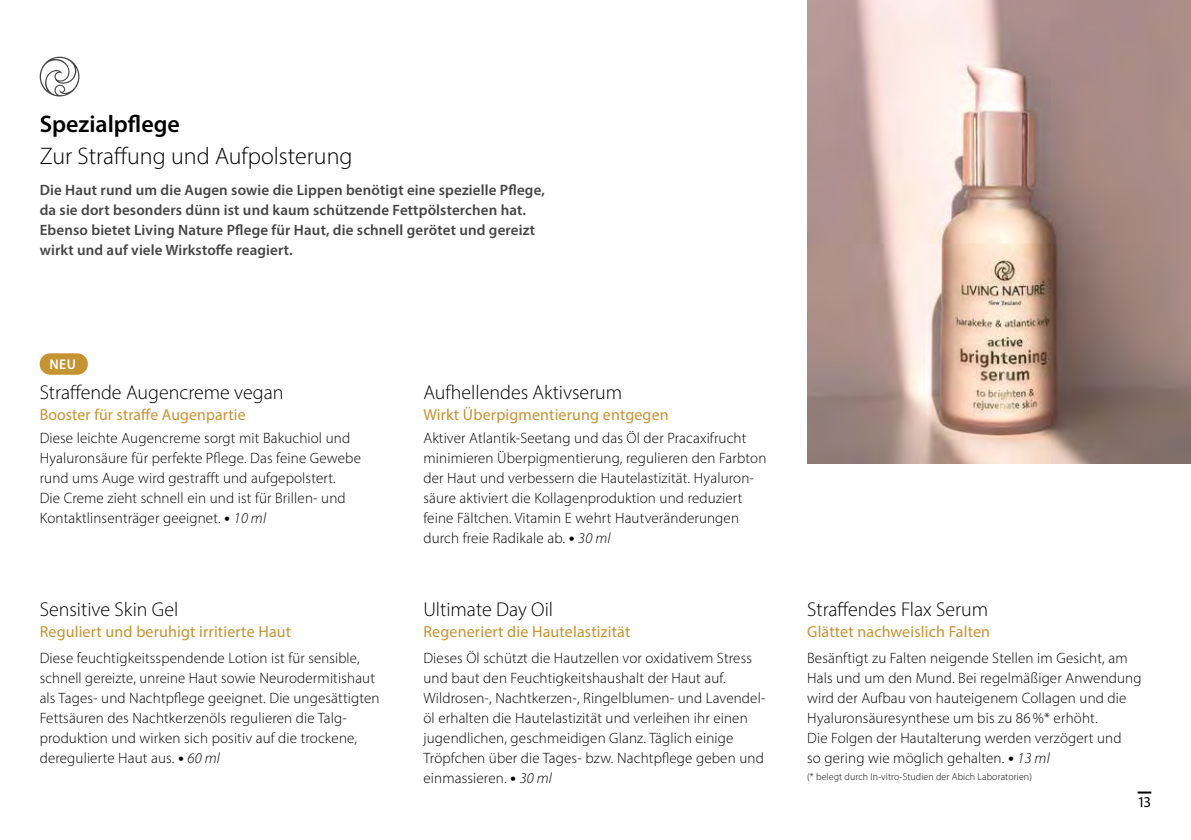
<style>
.page{position:relative;width:1191px;height:840px;background:#fff}
.page>*{position:absolute;margin:0;border:0;box-sizing:border-box;transform-origin:0 0}
.t1{font:300 24px "Myriad Pro";color:#000}
.t2{font:600 24px "Myriad Pro";color:#000}
.t3{font:300 20px "Myriad Pro";color:#000}
.t4{font:16px "Myriad Pro";letter-spacing:.01em;color:#c59332}
.t5{font:300 15px/20px "Myriad Pro";letter-spacing:.01em;color:#000}
.t6{font:600 15px/20px "Myriad Pro";letter-spacing:.01em;color:#464545}
.t7{font:15px "Myriad Pro";color:#000}
.t8{font:600 14px "Myriad Pro";color:#fff}
.t9{font:300 10px "Myriad Pro";letter-spacing:.01em;color:#000}
.s1{font-size:24px}
.s2{font-style:italic}
</style>
<div class="page">
<img style="left:807px;top:0;width:384px;height:463px">
<svg style="left:1137px;top:791px;width:14px;height:2px"></svg>
<svg style="left:40px;top:57px;width:39px;height:39px"></svg>
<div style="left:40px;top:353px;width:48px;height:21px;background:#c59332;border-radius:11px"></div>
<h1 class="t2" style="left:40px;top:108px;width:142px">Spezialpflege</h1>
<h1 class="t1" style="left:40px;top:141px;width:314px">Zur Straffung und Aufpolsterung</h1>
<p class="t6" style="left:40px;top:179px;width:507px">Die Haut rund um die Augen sowie die Lippen benötigt eine spezielle Pflege, da sie dort besonders dünn ist und kaum schützende Fettpölsterchen hat.<br>Ebenso bietet Living Nature Pflege für Haut, die schnell gerötet und gereizt wirkt und auf viele Wirkstoffe reagiert.</p>
<p class="t8" style="left:49px;top:355px;width:28px">NEU</p>
<h2 class="t3" style="left:40px;top:380px;width:245px">Straffende Augencreme vegan</h2>
<p class="t4" style="left:40px;top:404px;width:207px">Booster für straffe Augenpartie</p>
<p class="t5" style="left:40px;top:427px;width:323px">Diese leichte Augencreme sorgt mit Bakuchiol und Hyaluronsäure für perfekte Pflege. Das feine Gewebe rund ums Auge wird gestrafft und aufgepolstert.<br>Die Creme zieht schnell ein und ist für Brillen- und Kontaktlinsenträger geeignet. <span class="s1">•</span> <span class="s2">10 ml</span></p>
<h2 class="t3" style="left:40px;top:597px;width:140px">Sensitive Skin Gel</h2>
<p class="t4" style="left:40px;top:621px;width:253px">Reguliert und beruhigt irritierte Haut</p>
<p class="t5" style="left:40px;top:647px;width:341px">Diese feuchtigkeitsspendende Lotion ist für sensible, schnell gereizte, unreine Haut sowie Neurodermitishaut als Tages- und Nachtpflege geeignet. Die ungesättigten Fettsäuren des Nachtkerzenöls regulieren die Talg&shy;produktion und wirken sich positiv auf die trockene, deregulierte Haut aus. <span class="s1">•</span> <span class="s2">60 ml</span></p>
<h2 class="t3" style="left:423px;top:380px;width:200px">Aufhellendes Aktivserum</h2>
<p class="t4" style="left:423px;top:404px;width:247px">Wirkt Überpigmentierung entgegen</p>
<p class="t5" style="left:423px;top:427px;width:344px">Aktiver Atlantik-Seetang und das Öl der Pracaxifrucht minimieren Überpigmentierung, regulieren den Farbton der Haut und verbessern die Hautelastizität. Hyaluron&shy;säure aktiviert die Kollagenproduktion und reduziert feine Fältchen. Vitamin E wehrt Hautveränderungen durch freie Radikale ab. <span class="s1">•</span> <span class="s2">30 ml</span></p>
<h2 class="t3" style="left:423px;top:597px;width:131px">Ultimate Day Oil</h2>
<p class="t4" style="left:423px;top:621px;width:208px">Regeneriert die Hautelastizität</p>
<p class="t5" style="left:423px;top:647px;width:343px">Dieses Öl schützt die Hautzellen vor oxidativem Stress und baut den Feuchtigkeitshaushalt der Haut auf.<br>Wildrosen-, Nachtkerzen-, Ringelblumen- und Lavendel&shy;öl erhalten die Hautelastizität und verleihen ihr einen jugendlichen, geschmeidigen Glanz. Täglich einige Tröpfchen über die Tages- bzw. Nachtpflege geben und einmassieren. <span class="s1">•</span> <span class="s2">30 ml</span></p>
<h2 class="t3" style="left:807px;top:597px;width:182px">Straffendes Flax Serum</h2>
<p class="t4" style="left:807px;top:621px;width:184px">Glättet nachweislich Falten</p>
<p class="t5" style="left:807px;top:647px;width:336px">Besänftigt zu Falten neigende Stellen im Gesicht, am Hals und um den Mund. Bei regelmäßiger Anwendung wird der Aufbau von hauteigenem Collagen und die Hyaluronsäuresynthese um bis zu 86%* erhöht.<br>Die Folgen der Hautalterung werden verzögert und<br>so gering wie möglich gehalten. <span class="s1">•</span> <span class="s2">13 ml</span></p>
<p class="t9" style="left:807px;top:770px;width:226px">(* belegt durch In-vitro-Studien der Abich Laboratorien)</p>
<p class="t7" style="left:1137px;top:792px;width:15px">13</p>
</div>
